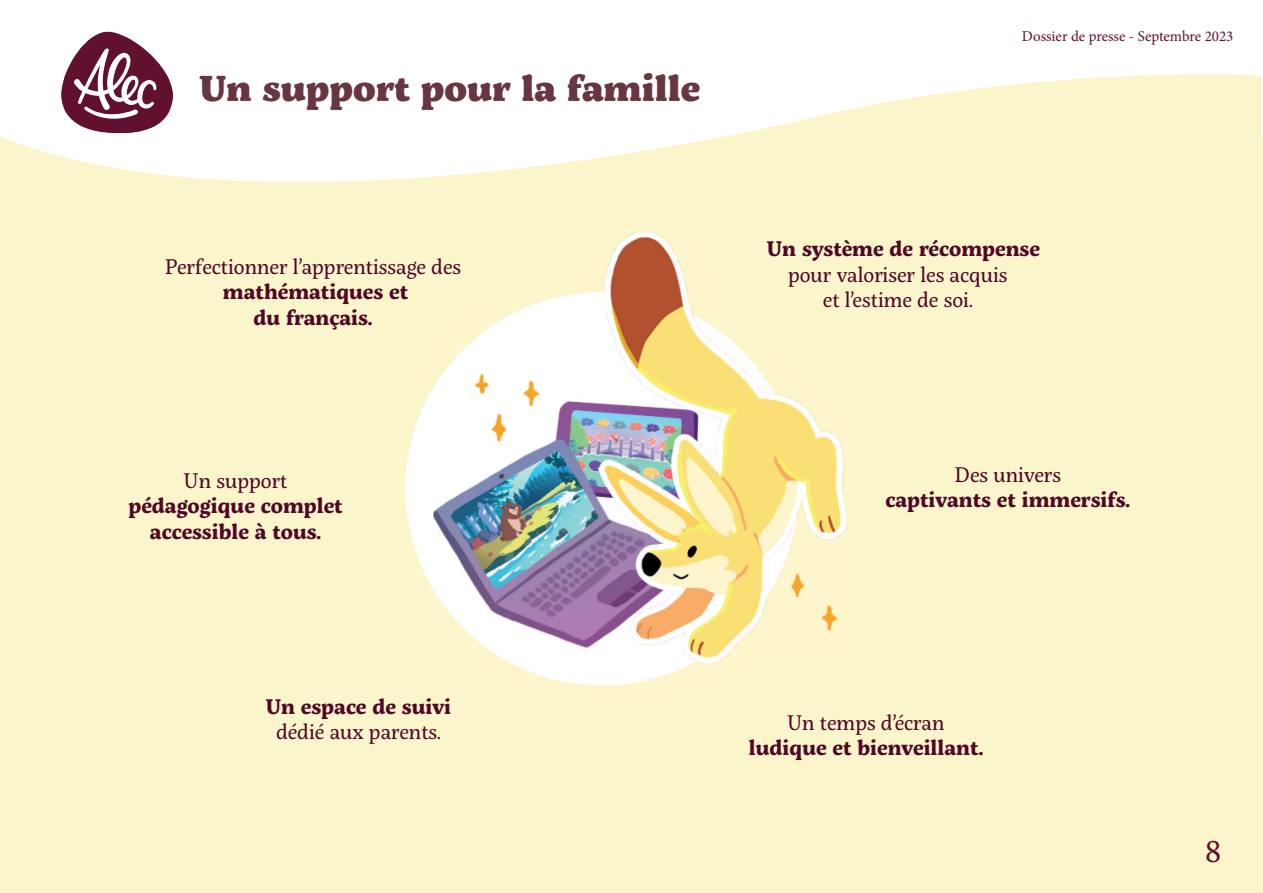
<style>
.page{position:relative;width:1263px;height:893px;background:#fbf5cc}
.page>*{position:absolute;margin:0;border:0;box-sizing:border-box;transform-origin:0 0}
.t1{font:900 36px "Servus Slab";color:#683640}
.t2{font:31.5px "Servus Slab";color:#630f30}
.t3{font:700 21px/25.2px "Servus Slab";color:#500726;text-align:center}
.t4{font:21px/25.2px "Servus Slab";color:#500726;text-align:center}
.t5{font:15px "Minion Pro";color:#630f30}
</style>
<div class="page">
<svg style="left:0;top:0;width:1262px;height:182px;fill:#fff"></svg>
<svg style="left:1262px;top:0;width:1px;height:137px"></svg>
<img style="left:34px;top:0;width:166px;height:148px">
<img style="left:405px;top:231px;width:441px;height:455px">
<h1 class="t1" style="left:200px;top:61px;width:502px">Un support pour la famille</h1>
<p class="t4" style="left:165px;top:254px;width:298px">Perfectionner l’apprentissage des</p>
<p class="t3" style="left:223px;top:279px;width:187px">mathématiques et du français.</p>
<p class="t4" style="left:184px;top:468px;width:105px">Un support</p>
<p class="t3" style="left:128px;top:493px;width:216px">pédagogique complet accessible à tous.</p>
<p class="t5" style="left:1022px;top:26px;width:213px">Dossier de presse - Septembre 2023</p>
<p class="t3" style="left:767px;top:236px;width:275px">Un système de récompense</p>
<p class="t4" style="left:788px;top:262px;width:221px">pour valoriser les acquis et l’estime de soi.</p>
<p class="t4" style="left:954px;top:462px;width:108px">Des univers</p>
<p class="t3" style="left:885px;top:486px;width:246px">captivants et immersifs.</p>
<p class="t3" style="left:266px;top:693px;width:187px">Un espace de suivi</p>
<p class="t4" style="left:276px;top:719px;width:166px">dédié aux parents.</p>
<p class="t4" style="left:787px;top:710px;width:159px">Un temps d’écran</p>
<p class="t3" style="left:749px;top:734px;width:236px">ludique et bienveillant.</p>
<h2 class="t2" style="left:1205px;top:830px;width:18px">8</h2>
</div>
